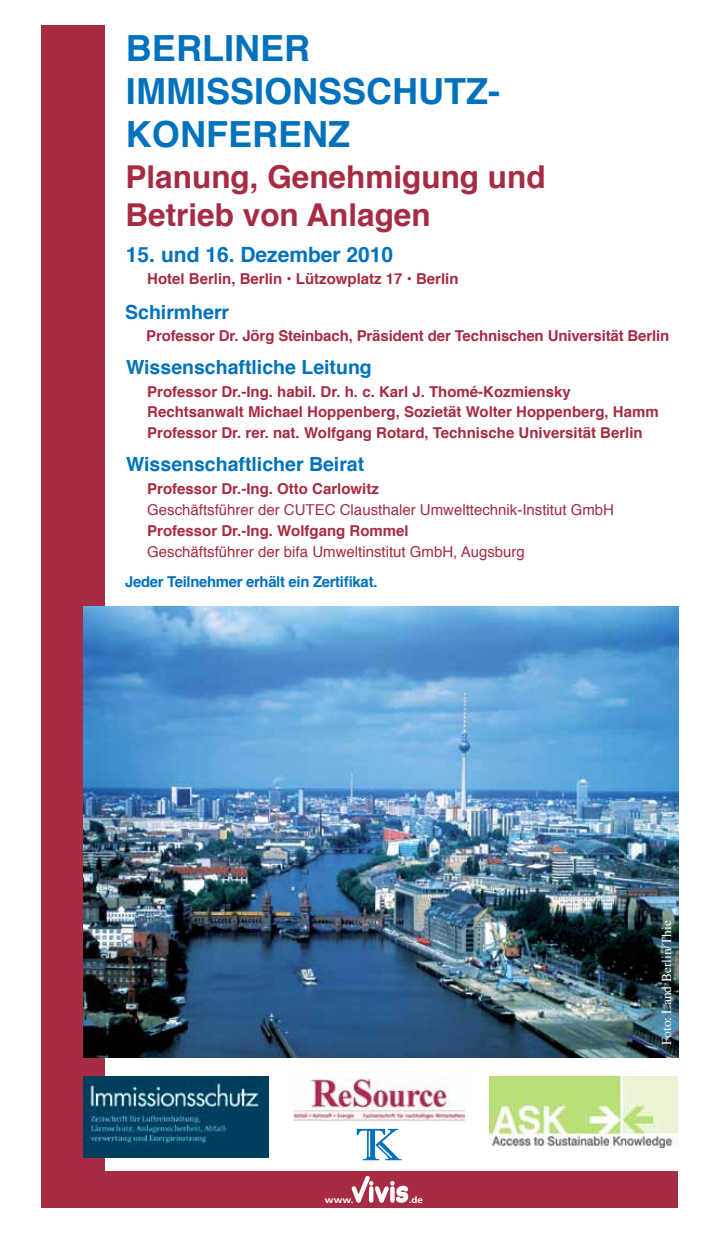
<style>
.page{position:relative;width:723px;height:1234px;background:#fff}
.page>*{position:absolute;margin:0;border:0;box-sizing:border-box;transform-origin:0 0}
.t1{font:700 36px/43.2px "Helvetica";color:#0072bc}
.t2{font:700 31.5px/37.8px "Helvetica";color:#a62b43}
.t3{font:700 21px "Helvetica";color:#0072bc}
.t4{font:700 19.5px "Helvetica";color:#0072bc}
.t5{font:700 15px/20.7px "Helvetica";color:#a62b43}
.t6{font:15px "Helvetica";color:#a62b43}
.t7{font:700 15px "Helvetica";letter-spacing:-.02em;color:#0072bc}
.t8{font:13.5px "Times";color:#fff}
.t9{font:700 9px "Frutiger";color:#fff;scale:1.1 1}
</style>
<div class="page">
<div style="left:41px;top:25px;width:64px;height:1182px;background:#a62b43"></div>
<img style="left:84px;top:606px;width:595px;height:450px">
<img style="left:294px;top:1078px;width:170px;height:42px">
<div style="left:82px;top:1170px;width:596px;height:36px;background:#a62b43"></div>
<svg style="left:348px;top:1175px;width:64px;height:32px"></svg>
<svg style="left:357px;top:1128px;width:43px;height:31px"></svg>
<img style="left:83px;top:1076px;width:185px;height:81px">
<img style="left:489px;top:1076px;width:189px;height:71px">
<h1 class="t1" style="left:126px;top:27px;width:376px">Berliner<br>Immissionsschutz-<br>Konferenz</h1>
<h2 class="t2" style="left:126px;top:159px;width:422px">Planung, Genehmigung und<br>Betrieb von Anlagen</h2>
<h3 class="t3" style="left:126px;top:238px;width:269px">15. und 16. Dezember 2010</h3>
<p class="t5" style="left:147px;top:269px;width:313px">Hotel Berlin, Berlin • Lützowplatz 17 • Berlin</p>
<h3 class="t4" style="left:125px;top:296px;width:106px">Schirmherr</h3>
<p class="t5" style="left:146px;top:326px;width:525px">Professor Dr. Jörg Steinbach, Präsident der Technischen Universität Berlin</p>
<h3 class="t4" style="left:126px;top:351px;width:247px">Wissenschaftliche Leitung</h3>
<p class="t5" style="left:147px;top:381px;width:513px">Professor Dr.-Ing. habil. Dr. h. c. Karl J. Thomé-Kozmiensky<br>Rechtsanwalt Michael Hoppenberg, Sozietät Wolter Hoppenberg, Hamm<br>Professor Dr. rer. nat. Wolfgang Rotard, Technische Universität Berlin</p>
<h3 class="t4" style="left:126px;top:449px;width:240px">Wissenschaftlicher Beirat</h3>
<p class="t5" style="left:147px;top:479px;width:233px">Professor Dr.-Ing. Otto Carlowitz</p>
<p class="t6" style="left:147px;top:498px;width:468px">Geschäftsführer der CUTEC Clausthaler Umwelttechnik-Institut GmbH</p>
<p class="t5" style="left:147px;top:520px;width:263px">Professor Dr.-Ing. Wolfgang Rommel</p>
<p class="t6" style="left:147px;top:539px;width:379px">Geschäftsführer der bifa Umweltinstitut GmbH, Augsburg</p>
<p class="t7" style="left:125px;top:569px;width:254px">Jeder Teilnehmer erhält ein Zertifikat.</p>
<p class="t9" style="left:325px;top:1193px;width:28px">www.</p>
<p class="t9" style="left:409px;top:1193px;width:15px">.de</p>
<p class="t8" style="left:654px;top:1045px;width:127px;rotate:-90deg">Foto: Land Berlin/Thie</p>
</div>
